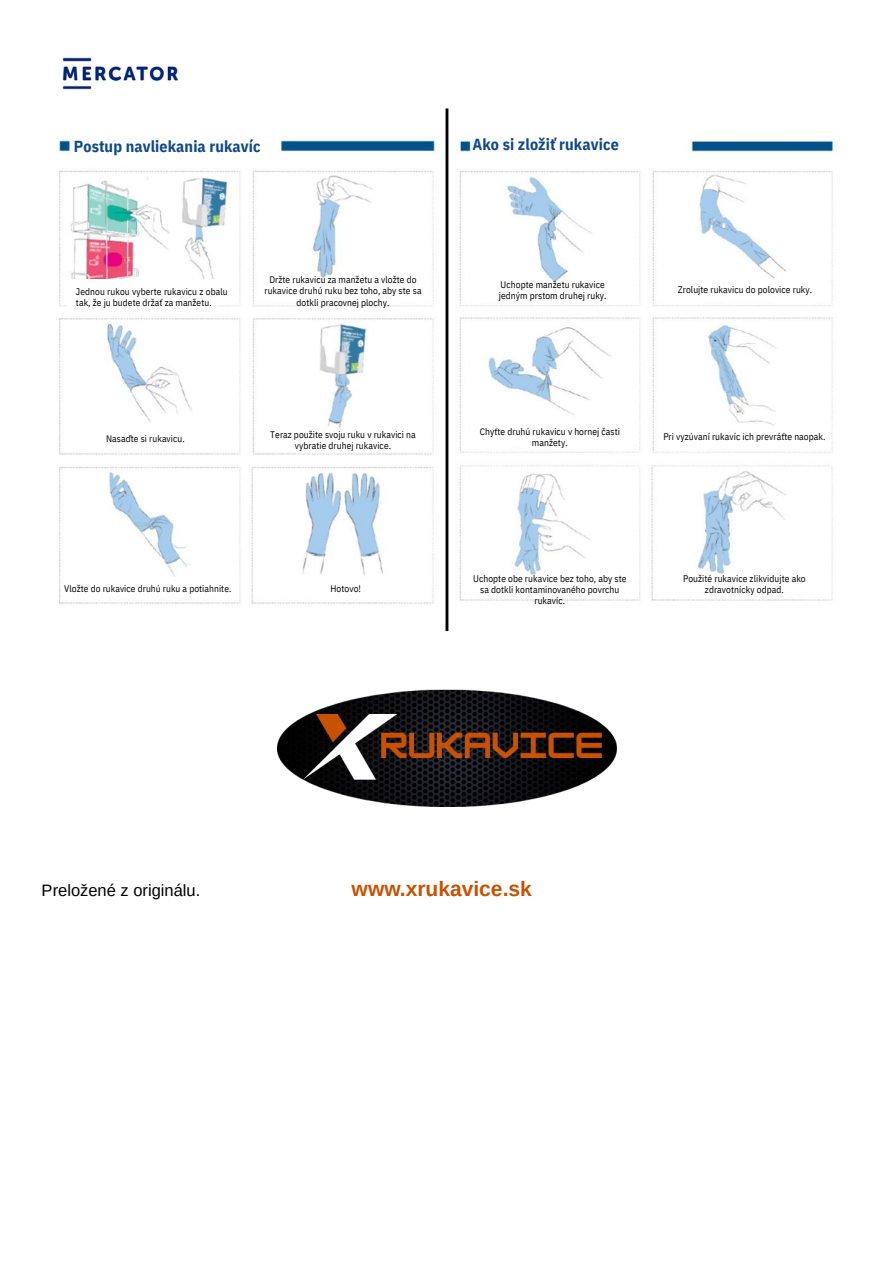
<style>
.page{position:relative;width:894px;height:1263px;background:#fff}
.page>*{position:absolute;margin:0;border:0;box-sizing:border-box;transform-origin:0 0}
.t1{font:700 21px "Arimo";color:#c85103}
.t2{font:16.5px "Arimo";color:#000}
.t3{font:700 16.05px "IBM Plex Sans Cond";letter-spacing:.005em;color:#104889}
.t4{font:700 15.9px "IBM Plex Sans Cond";letter-spacing:.005em;color:#104889}
.t5{font:9.45px/11.1px "IBM Plex Sans Cond";letter-spacing:.005em;color:#000;text-align:center}
</style>
<div class="page">
<img style="left:62px;top:58px;width:116px;height:31px">
<img style="left:58px;top:140px;width:378px;height:464px">
<div style="left:67px;top:280px;width:150px;height:27px;background:#fff"></div>
<img style="left:457px;top:134px;width:377px;height:467px">
<hr style="left:445px;top:108px;width:3px;height:523px;background:#000">
<img style="left:277px;top:689px;width:339px;height:118px">
<p class="t4" style="left:74px;top:136px;width:188px">Postup navliekania rukavíc</p>
<p class="t3" style="left:472px;top:133px;width:148px">Ako si zložiť rukavice</p>
<p class="t5" style="left:76px;top:285px;width:153px;text-align:left">Jednou rukou vyberte rukavicu z obalu tak, že ju budete držať za manžetu.</p>
<p class="t5" style="left:264px;top:274px;width:158px">Držte rukavicu za manžetu a vložte do rukavice druhú ruku bez toho, aby ste sa dotkli pracovnej plochy.</p>
<p class="t5" style="left:498px;top:279px;width:109px;text-align:left">Uchopte manžetu rukavice jedným prstom druhej ruky.</p>
<p class="t5" style="left:677px;top:284px;width:136px">Zrolujte rukavicu do polovice ruky.</p>
<p class="t5" style="left:106px;top:433px;width:80px">Nasaďte si rukavicu.</p>
<p class="t5" style="left:270px;top:429px;width:147px">Teraz použite svoju ruku v rukavici na vybratie druhej rukavice.</p>
<p class="t5" style="left:479px;top:426px;width:142px">Chyťte druhú rukavicu v hornej časti manžety.</p>
<p class="t5" style="left:663px;top:431px;width:164px">Pri vyzúvaní rukavíc ich prevráťte naopak.</p>
<p class="t5" style="left:64px;top:583px;width:169px">Vložte do rukavice druhú ruku a potiahnite.</p>
<p class="t5" style="left:330px;top:583px;width:32px">Hotovo!</p>
<p class="t5" style="left:473px;top:573px;width:155px">Uchopte obe rukavice bez toho, aby ste sa dotkli kontaminovaného povrchu rukavíc.</p>
<p class="t5" style="left:683px;top:573px;width:124px">Použité rukavice zlikvidujte ako zdravotnícky odpad.</p>
<h3 class="t2" style="left:42px;top:881px;width:160px">Preložené z originálu.</h3>
<h3 class="t1" style="left:351px;top:876px;width:182px">www.xrukavice.sk</h3>
</div>
